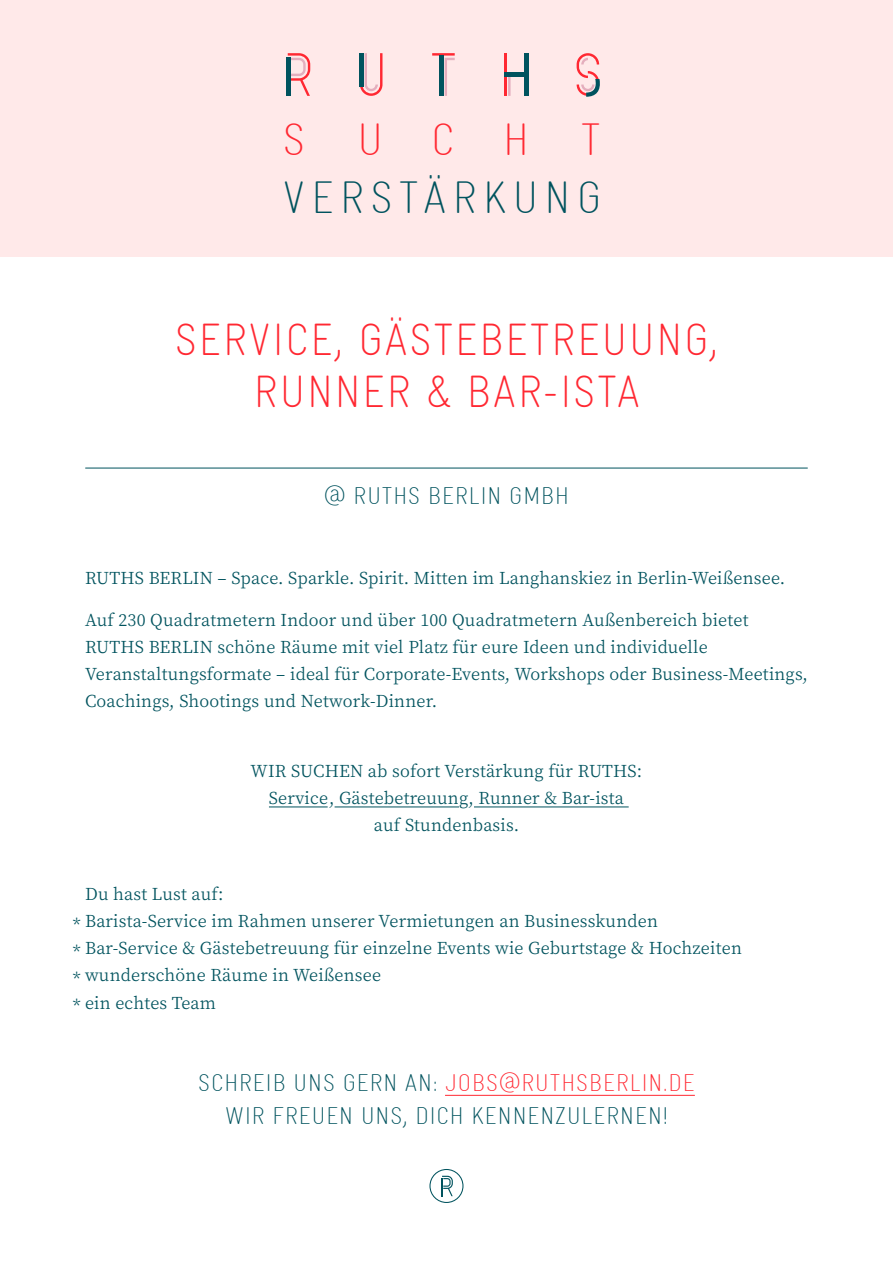
<style>
.page{position:relative;width:893px;height:1263px;background:#fff}
.page>*{position:absolute;margin:0;border:0;box-sizing:border-box;transform-origin:0 0}
.Text_MEDIUM_petrol{font:300 condensed 45px/51px "Gravur LL";letter-spacing:.04em;color:#ff2832;text-align:center}
.t1{font:300 condensed 45px "Gravur LLTT";letter-spacing:.14em;color:#00535e}
.t2{font:300 condensed 45px "Gravur LLTT";letter-spacing:1.115em;color:#ff2832}
.t3{font:300 condensed 24px "Gravur LLTT";letter-spacing:.04em;color:#00535e}
.t4{font:300 condensed 24px "Gravur LLTT";letter-spacing:.04em;color:#ff2832}
.Text_MEDIUM_petrol-2{font:18px/27px "Source Serif Variable";letter-spacing:.01em;color:#00535e}
.s1{color:#00535e}
</style>
<div class="page">
<div style="left:0;top:0;width:893px;height:257px;background:#ffe9e9"></div>
<hr style="left:504px;top:53px;width:3px;height:43px;background:#ff2832">
<svg style="left:508px;top:76px;width:3px;height:20px"></svg>
<svg style="left:432px;top:53px;width:23px;height:43px"></svg>
<svg style="left:360px;top:53px;width:22px;height:43px"></svg>
<svg style="left:288px;top:53px;width:22px;height:43px"></svg>
<hr style="left:286px;top:58px;width:4px;height:38px;background:#00535e">
<hr style="left:359px;top:53px;width:4px;height:34px;background:#00535e">
<hr style="left:439px;top:56px;width:4px;height:40px;background:#00535e">
<hr style="left:504px;top:72px;width:23px;height:4px;background:#00535e">
<hr style="left:524px;top:53px;width:4px;height:43px;background:#00535e">
<svg style="left:577px;top:53px;width:23px;height:44px"></svg>
<hr style="left:269px;top:807px;width:59px;height:1px;background:#00535e">
<hr style="left:335px;top:807px;width:124px;height:1px;background:#00535e">
<hr style="left:474px;top:807px;width:155px;height:1px;background:#00535e">
<hr style="left:445px;top:1095px;width:250px;height:1px;background:#ff2832">
<hr style="left:86px;top:468px;width:721px;height:1px;background:#00535e">
<svg style="left:441px;top:1176px;width:12px;height:20px"></svg>
<div style="left:429px;top:1169px;width:34px;height:34px;border:1px solid #00535e;border-radius:50%"></div>
<p class="t2" style="left:283px;top:111px;width:319px">SUCHT</p>
<p class="t1" style="left:283px;top:169px;width:320px">VERSTÄRKUNG</p>
<p class="Text_MEDIUM_petrol" style="left:175px;top:313px;width:545px">SERVICE, GÄSTEBETREUUNG,<br>RUNNER &amp; BAR-ISTA</p>
<p class="t3" style="left:324px;top:480px;width:246px">@ RUTHS BERLIN GMBH</p>
<p class="Text_MEDIUM_petrol-2" style="left:85px;top:565px;width:702px">RUTHS BERLIN – Space. Sparkle. Spirit. Mitten im Langhanskiez in Berlin-Weißensee.</p>
<p class="Text_MEDIUM_petrol-2" style="left:85px;top:607px;width:724px">Auf 230 Quadratmetern Indoor und über 100 Quadratmetern Außenbereich bietet RUTHS BERLIN schöne Räume mit viel Platz für eure Ideen und individuelle Veranstaltungsformate – ideal für Corporate-Events, Workshops oder Business-Meetings, Coachings, Shootings und Network-Dinner.</p>
<p class="Text_MEDIUM_petrol-2" style="left:251px;top:757px;width:393px;text-align:center">WIR SUCHEN ab sofort Verstärkung für RUTHS:<br>Service, Gästebetreuung, Runner &amp; Bar-ista<br>auf Stundenbasis.</p>
<p class="Text_MEDIUM_petrol-2" style="left:85px;top:881px;width:658px">Du hast Lust auf:<br>Barista-Service im Rahmen unserer Vermietungen an Businesskunden Bar-Service &amp; Gästebetreuung für einzelne Events wie Geburtstage &amp; Hochzeiten wunderschöne Räume in Weißensee<br>ein echtes Team</p>
<p class="Text_MEDIUM_petrol-2" style="left:73px;top:912px;width:9px;text-align:justify">* * * *</p>
<p class="t4" style="left:198px;top:1067px;width:498px"><span class="s1">SCHREIB UNS GERN AN:</span> JOBS@RUTHSBERLIN.DE</p>
<p class="t3" style="left:225px;top:1100px;width:444px">WIR FREUEN UNS, DICH KENNENZULERNEN!</p>
</div>
